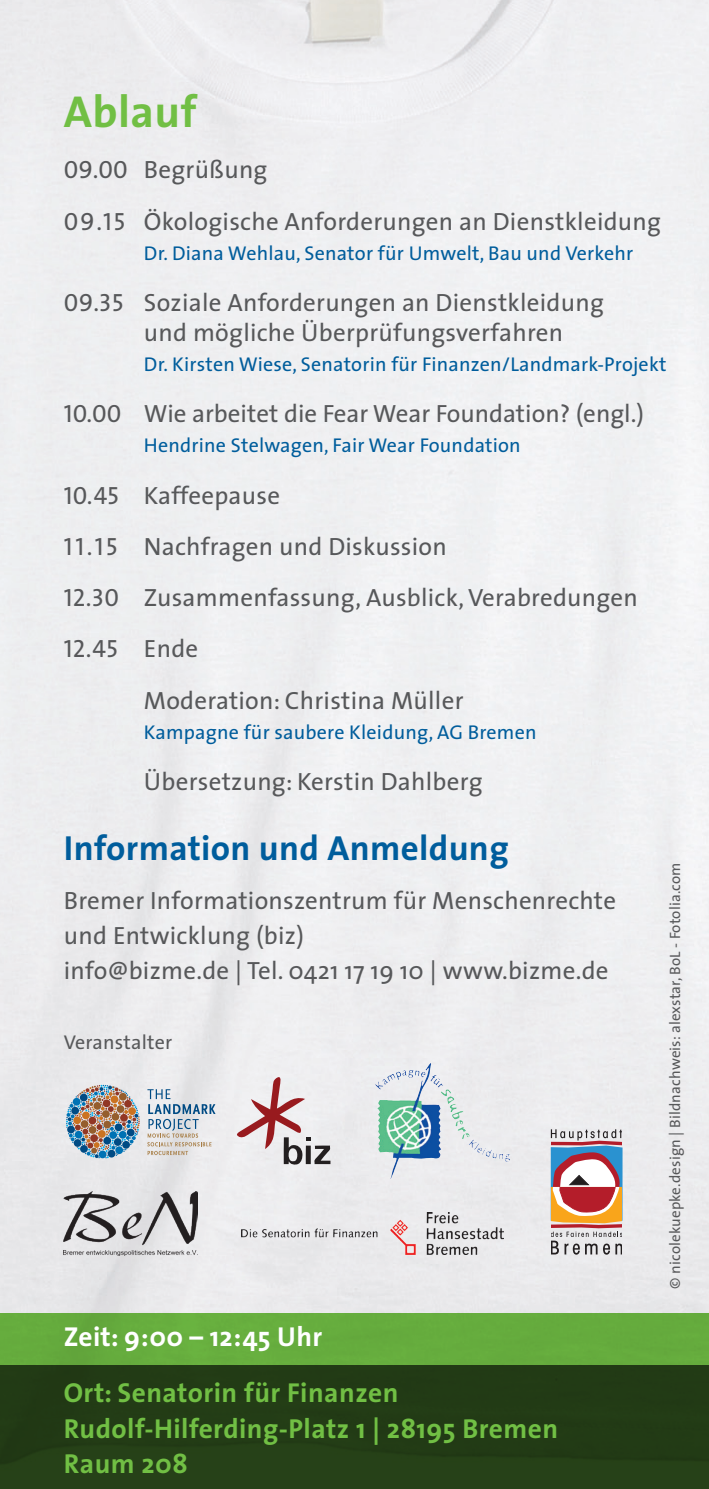
<style>
.page{position:relative;width:709px;height:1489px;background:#fff}
.page>*{position:absolute;margin:0;border:0;box-sizing:border-box;transform-origin:0 0}
.t1{font:700 45px "The Sans";letter-spacing:.01em;color:#71bf44}
.t2{font:700 35px "The Sans";letter-spacing:.01em;color:#005d9c}
.t3{font:700 27.5px/35px "The Sans";letter-spacing:.015em;color:#71bf44}
.t4{font:700 27.5px "The Sans";letter-spacing:.01em;color:#fff}
.t5{font:25px/35px "The Sans";letter-spacing:.01em;color:#57585a}
.t6{font:25px "The Sans Caps";color:#57585a}
.t7{font:20px "The Sans";letter-spacing:.01em;color:#005d9c}
.t8{font:20px "The Sans";letter-spacing:.01em;color:#57585a}
.t9{font:15px "The Sans";letter-spacing:.01em;color:#57585a}
.s1{font-family:"The Sans Caps"}
.s2{font-family:"The Sans"}
</style>
<div class="page">
<div style="left:0;top:0;width:709px;height:1312px;background:#eeeff0"></div>
<img style="left:64px;top:1191px;width:134px;height:64px">
<div style="left:0;top:1312px;width:709px;height:176px;background:#65ac3d"></div>
<div style="left:0;top:1364px;width:709px;height:124px;background:#233b15"></div>
<svg style="left:237px;top:1077px;width:93px;height:87px"></svg>
<img style="left:242px;top:1212px;width:261px;height:42px">
<svg style="left:66px;top:1084px;width:74px;height:74px;background:#9a9c9e"></svg>
<svg style="left:147px;top:1089px;width:23px;height:9px"></svg>
<svg style="left:147px;top:1104px;width:68px;height:51px;background:#c3c9ce"></svg>
<img style="left:377px;top:1062px;width:64px;height:116px">
<svg style="left:550px;top:1129px;width:72px;height:125px;background:#be9b97"></svg>
<p class="t1" style="left:64px;top:74px;width:134px">Ablauf</p>
<p class="t5" style="left:64px;top:152px;width:205px"><span class="s1">09.00</span> Begrüßung</p>
<p class="t5" style="left:64px;top:203px;width:598px"><span class="s1">09.15</span> Ökologische Anforderungen an Dienstkleidung</p>
<p class="t7" style="left:144px;top:236px;width:491px">Dr. Diana Wehlau, Senator für Umwelt, Bau und Verkehr</p>
<p class="t5" style="left:144px;top:287px;width:461px;line-height:30px;text-indent:-80px"><span class="s1">09.35</span> Soziale Anforderungen an Dienstkleidung und mögliche Überprüfungsverfahren</p>
<p class="t7" style="left:144px;top:347px;width:524px">Dr. Kirsten Wiese, Senatorin für Finanzen/Landmark-Projekt</p>
<p class="t5" style="left:64px;top:395px;width:581px"><span class="s1">10.00</span> Wie arbeitet die Fear Wear Foundation? (engl.)</p>
<p class="t7" style="left:144px;top:429px;width:378px">Hendrine Stelwagen, Fair Wear Foundation</p>
<p class="t5" style="left:64px;top:477px;width:218px"><span class="s1">10.45</span> Kaffeepause</p>
<p class="t5" style="left:64px;top:528px;width:384px"><span class="s1">11.15</span> Nachfragen und Diskussion</p>
<p class="t5" style="left:64px;top:579px;width:575px"><span class="s1">12.30</span> Zusammenfassung, Ausblick, Verabredungen</p>
<p class="t6" style="left:64px;top:628px;width:136px">12.45 <span class="s2">Ende</span></p>
<p class="t5" style="left:144px;top:682px;width:321px">Moderation: Christina Müller</p>
<p class="t7" style="left:144px;top:715px;width:394px">Kampagne für saubere Kleidung, AG Bremen</p>
<p class="t5" style="left:144px;top:763px;width:340px">Übersetzung: Kerstin Dahlberg</p>
<p class="t2" style="left:64px;top:819px;width:446px">Information und Anmeldung</p>
<p class="t5" style="left:64px;top:882px;width:553px">Bremer Informationszentrum für Menschenrechte und Entwicklung (biz)<br>info@bizme.de | Tel. 0421 17 19 10 | www.bizme.de</p>
<p class="t9" style="left:662px;top:1288px;width:427px;rotate:-90deg">© nicolekuepke.design | Bildnachweis: alexstar, BoL - Fotolia.com</p>
<p class="t8" style="left:64px;top:1025px;width:110px">Veranstalter</p>
<p class="t4" style="left:64px;top:1313px;width:260px">Zeit: 9:00 – 12:45 Uhr</p>
<p class="t3" style="left:64px;top:1374px;width:496px">Ort: Senatorin für Finanzen<br>Rudolf-Hilferding-Platz 1 | 28195 Bremen<br>Raum 208</p>
</div>
